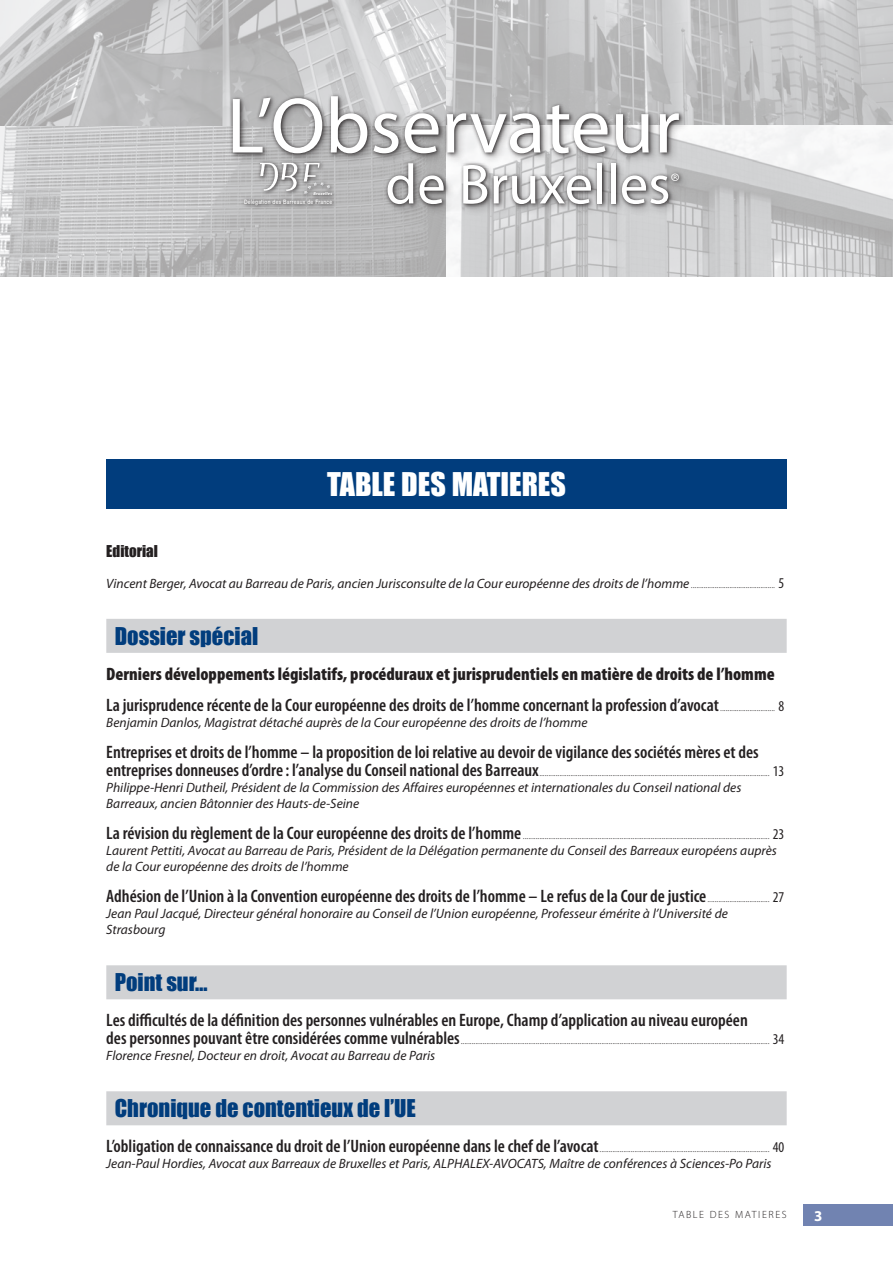
<style>
.page{position:relative;width:893px;height:1263px;background:#fff}
.page>*{position:absolute;margin:0;border:0;box-sizing:border-box;transform-origin:0 0}
.t1{font:79.2px "Myriad Pro";color:#fff}
.t2{font:56.55px "Myriad Pro";color:#fff}
.t3{font:30px "Impact";color:#fff}
.t4{font:22.65px "Myriad Pro";color:#fff}
.t5{font:22.5px "Impact";color:#013d7d}
.t6{font:600 condensed 18px "Myriad Pro";color:#231f20}
.t7{font:900 condensed 18px/30.8px "Myriad Pro";color:#231f20}
.t8{font:15px "Impact";color:#231f20}
.t9{font:700 15px "Myriad Pro";color:#fff}
.t10{font:italic 13.5px/16.2px "Myriad Pro";color:#231f20}
.t11{font:300 10.5px "Myriad Pro";letter-spacing:.15em;color:#231f20}
.t12{font:500 6.15px "Helvetica Neue LT Std";letter-spacing:.05em;color:#fff;scale:.8 1}
.t13{font:italic 700 4.35px "Myriad Pro";letter-spacing:.05em;color:#fff}
.s1{font-weight:300;font-style:normal;font-size:10.5px}
.s2{font-style:normal;font-stretch:condensed;font-size:15px}
.s3{font-weight:600}
.s4{font-weight:300;font-stretch:normal;font-size:10.5px}
.s5{font-weight:400;font-size:15px}
.s6{font-weight:600;font-stretch:condensed;font-size:18px}
.s7{font-weight:400;font-stretch:condensed;font-size:15px}
</style>
<div class="page">
<img style="left:0;top:0;width:893px;height:276px">
<div style="left:804px;top:1205px;width:89px;height:21px;background:#7183b1"></div>
<div style="left:106px;top:459px;width:681px;height:50px;background:#013d7d"></div>
<div style="left:229px;top:92px;width:462px;height:124px;background:#231f20;opacity:.3"></div>
<img style="left:281px;top:163px;width:16px;height:28px">
<div style="left:106px;top:619px;width:681px;height:34px;background:#d1d2d4"></div>
<div style="left:106px;top:965px;width:681px;height:34px;background:#d1d2d4"></div>
<div style="left:106px;top:1091px;width:681px;height:34px;background:#d1d2d4"></div>
<h1 class="t1" style="left:227px;top:77px;width:455px">L’Observateur</h1>
<h2 class="t2" style="left:385px;top:150px;width:287px">de Bruxelles</h2>
<h3 class="t4" style="left:671px;top:167px;width:11px">®</h3>
<p class="t13" style="left:313px;top:191px;width:20px">Bruxelles</p>
<p class="t12" style="left:244px;top:198px;width:112px">Délégation des Barreaux de France</p>
<h3 class="t3" style="left:327px;top:466px;width:240px">TABLE DES MATIERES</h3>
<h3 class="t8" style="left:106px;top:542px;width:53px">Editorial</h3>
<p class="t10" style="left:106px;top:575px;width:680px">Vincent Berger, Avocat au Barreau de Paris, ancien Jurisconsulte de la Cour européenne des droits de l’homme <span class="s1">..............................................</span> <span class="s2">5</span></p>
<h3 class="t5" style="left:115px;top:622px;width:145px">Dossier spécial</h3>
<p class="t7" style="left:106px;top:659px;width:680px">Derniers développements législatifs, procéduraux et jurisprudentiels en matière de droits de l’homme<br><span class="s3">La jurisprudence récente de la Cour européenne des droits de l’homme concernant la profession d’avocat</span><span class="s4">..............................</span> <span class="s5">8</span></p>
<p class="t10" style="left:106px;top:714px;width:483px">Benjamin Danlos, Magistrat détaché auprès de la Cour européenne des droits de l’homme</p>
<h3 class="t6" style="left:106px;top:741px;width:654px">Entreprises et droits de l’homme – la proposition de loi relative au devoir de vigilance des sociétés mères et des</h3>
<p class="t11" style="left:106px;top:766px;width:680px"><span class="s6">entreprises donneuses d’ordre: l’analyse du Conseil national des Barreaux</span>.............................................................................................................................. <span class="s7">13</span></p>
<p class="t10" style="left:106px;top:779px;width:637px">Philippe-Henri Dutheil, Président de la Commission des Affaires européennes et internationales du Conseil national des<br>Barreaux, ancien Bâtonnier des Hauts-de-Seine</p>
<p class="t11" style="left:106px;top:829px;width:680px"><span class="s6">La révision du règlement de la Cour européenne des droits de l’homme</span>....................................................................................................................................... <span class="s7">23</span></p>
<p class="t10" style="left:106px;top:842px;width:672px">Laurent Pettiti, Avocat au Barreau de Paris, Président de la Délégation permanente du Conseil des Barreaux européens auprès de la Cour européenne des droits de l’homme</p>
<h3 class="t6" style="left:106px;top:885px;width:680px">Adhésion de l’Union à la Convention européenne des droits de l’homme – Le refus de la Cour de justice<span class="s4">..................................</span> <span class="s5">27</span></h3>
<p class="t10" style="left:106px;top:905px;width:623px">Jean Paul Jacqué, Directeur général honoraire au Conseil de l’Union européenne, Professeur émérite à l’Université de<br>Strasbourg</p>
<h3 class="t5" style="left:115px;top:968px;width:94px">Point sur…</h3>
<h3 class="t6" style="left:106px;top:1009px;width:643px">Les difficultés de la définition des personnes vulnérables en Europe, Champ d’application au niveau européen</h3>
<p class="t11" style="left:106px;top:1034px;width:680px"><span class="s6">des personnes pouvant être considérées comme vulnérables</span>......................................................................................................................................................................... <span class="s7">34</span></p>
<p class="t10" style="left:106px;top:1047px;width:330px">Florence Fresnel, Docteur en droit, Avocat au Barreau de Paris</p>
<h3 class="t5" style="left:115px;top:1094px;width:303px">Chronique de contentieux de l’UE</h3>
<p class="t11" style="left:106px;top:1142px;width:680px"><span class="s6">L’obligation de connaissance du droit de l’Union européenne dans le chef de l’avocat</span>............................................................................................. <span class="s7">40</span></p>
<p class="t10" style="left:106px;top:1155px;width:667px">Jean-Paul Hordies, Avocat aux Barreaux de Bruxelles et Paris, ALPHALEX-AVOCATS, Maître de conférences à Sciences-Po Paris</p>
<p class="t11" style="left:673px;top:1208px;width:115px">TABLE DES MATIERES</p>
<h3 class="t9" style="left:814px;top:1206px;width:10px">3</h3>
</div>
